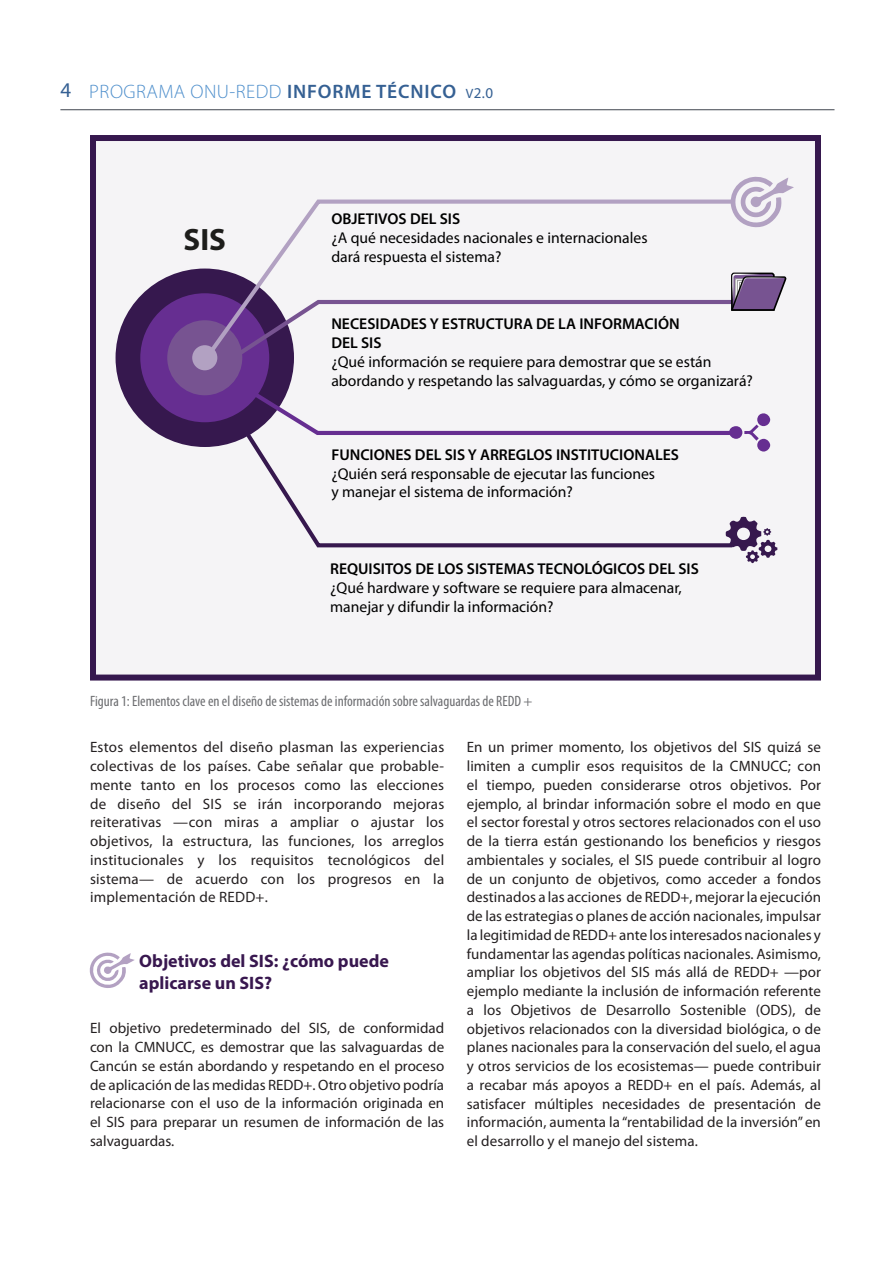
<style>
.page{position:relative;width:893px;height:1263px;background:#fff}
.page>*{position:absolute;margin:0;border:0;box-sizing:border-box;transform-origin:0 0}
.t1{font:700 31.05px "Myriad Pro";color:#1d1d1b}
.t2{font:300 19.5px "Myriad Pro";letter-spacing:.025em;color:#5090cc}
.Header_2{font:700 18px/21.6px "Myriad Pro";color:#38174f}
.t3{font:15.75px/18.9px "Myriad Pro";color:#000}
.t4{font:15px/18.8px "Myriad Pro";letter-spacing:.005em;color:#231f20;text-align:justify}
.Normal1{font:condensed 15px "Myriad Pro";color:#6c6d70}
.s1{font-weight:400;font-size:21px;color:#356093}
.s2{font-weight:600;color:#356093}
.s3{font-weight:400;font-size:13.5px;color:#356093}
.s4{font-weight:400;font-size:15px;color:#356093}
.s5{font-weight:600}
</style>
<div class="page">
<hr style="left:60px;top:109px;width:774px;height:1px;background:#40454e">
<div style="left:93px;top:138px;width:725px;height:539px;background:#f5f4f6"></div>
<div style="left:116px;top:269px;width:178px;height:178px;background:#36184e;border-radius:50%"></div>
<div style="left:140px;top:293px;width:129px;height:129px;background:#662e91;border-radius:50%"></div>
<div style="left:167px;top:320px;width:75px;height:75px;background:#775391;border-radius:50%"></div>
<div style="left:192px;top:345px;width:25px;height:25px;background:#b2a1c2;border-radius:50%"></div>
<svg style="left:201px;top:199px;width:528px;height:164px"></svg>
<svg style="left:250px;top:389px;width:65px;height:40px"></svg>
<svg style="left:242px;top:429px;width:488px;height:119px"></svg>
<svg style="left:729px;top:176px;width:65px;height:52px"></svg>
<div style="left:729px;top:426px;width:13px;height:13px;background:#662e91;border-radius:50%"></div>
<div style="left:757px;top:413px;width:14px;height:13px;background:#662e91;border-radius:50%"></div>
<div style="left:757px;top:439px;width:13px;height:13px;background:#662e91;border-radius:50%"></div>
<svg style="left:744px;top:425px;width:15px;height:16px"></svg>
<svg style="left:725px;top:517px;width:52px;height:46px"></svg>
<svg style="left:233px;top:272px;width:554px;height:88px"></svg>
<div style="left:90px;top:135px;width:731px;height:545px;border:6px solid #36184e"></div>
<svg style="left:89px;top:952px;width:46px;height:36px"></svg>
<h2 class="t2" style="left:60px;top:80px;width:434px"><span class="s1">4</span> PROGRAMA ONU-REDD <span class="s2">INFORME TÉCNICO</span> <span class="s3">V</span><span class="s4">2.0</span></h2>
<p class="t1" style="left:184px;top:219px;width:44px">SIS</p>
<p class="t3" style="left:331px;top:209px;width:318px"><span class="s5">OBJETIVOS DEL SIS<br></span>¿A qué necesidades nacionales e internacionales dará respuesta el sistema?</p>
<p class="t3" style="left:331px;top:314px;width:423px"><span class="s5">NECESIDADES Y ESTRUCTURA DE LA INFORMACIÓN<br>DEL SIS<br></span>¿Qué información se requiere para demostrar que se están abordando y respetando las salvaguardas, y cómo se organizará?</p>
<p class="t3" style="left:331px;top:445px;width:349px"><span class="s5">FUNCIONES DEL SIS Y ARREGLOS INSTITUCIONALES </span>¿Quién será responsable de ejecutar las funciones<br>y manejar el sistema de información?</p>
<p class="t3" style="left:330px;top:559px;width:370px"><span class="s5">REQUISITOS DE LOS SISTEMAS TECNOLÓGICOS DEL SIS </span>¿Qué hardware y software se requiere para almacenar, manejar y difundir la información?</p>
<p class="Normal1" style="left:90px;top:692px;width:444px">Figura 1: Elementos clave en el diseño de sistemas de información sobre salvaguardas de REDD +</p>
<p class="t4" style="left:90px;top:738px;width:356px">Estos elementos del diseño plasman las experiencias colectivas de los países. Cabe señalar que probable&shy;mente tanto en los procesos como las elecciones de diseño del SIS se irán incorporando mejoras reiterativas —con miras a ampliar o ajustar los objetivos, la estructura, las funciones, los arreglos institucionales y los requisitos tecnológicos del sistema— de acuerdo con los progresos en la implementación de REDD+.</p>
<p class="Header_2" style="left:139px;top:950px;width:251px">Objetivos del SIS: ¿cómo puede aplicarse un SIS?</p>
<p class="t4" style="left:90px;top:1019px;width:356px">El objetivo predeterminado del SIS, de conformidad con la CMNUCC, es demostrar que las salvaguardas de Cancún se están abordando y respetando en el proceso de aplicación de las medidas REDD+. Otro objetivo podría relacionarse con el uso de la información originada en el SIS para preparar un resumen de información de las salvaguardas.</p>
<p class="t4" style="left:467px;top:738px;width:356px">En un primer momento, los objetivos del SIS quizá se limiten a cumplir esos requisitos de la CMNUCC; con el tiempo, pueden considerarse otros objetivos. Por ejemplo, al brindar información sobre el modo en que el sector forestal y otros sectores relacionados con el uso de la tierra están gestionando los beneficios y riesgos ambientales y sociales, el SIS puede contribuir al logro de un conjunto de objetivos, como acceder a fondos destinados a las acciones de REDD+, mejorar la ejecución de las estrategias o planes de acción nacionales, impulsar la legitimidad de REDD+ ante los interesados nacionales y fundamentar las agendas políticas nacionales. Asimismo, ampliar los objetivos del SIS más allá de REDD+ —por ejemplo mediante la inclusión de información referente a los Objetivos de Desarrollo Sostenible (ODS), de objetivos relacionados con la diversidad biológica, o de planes nacionales para la conservación del suelo, el agua y otros servicios de los ecosistemas— puede contribuir a recabar más apoyos a REDD+ en el país. Además, al satisfacer múltiples necesidades de presentación de información, aumenta la “rentabilidad de la inversión” en el desarrollo y el manejo del sistema.</p>
</div>
